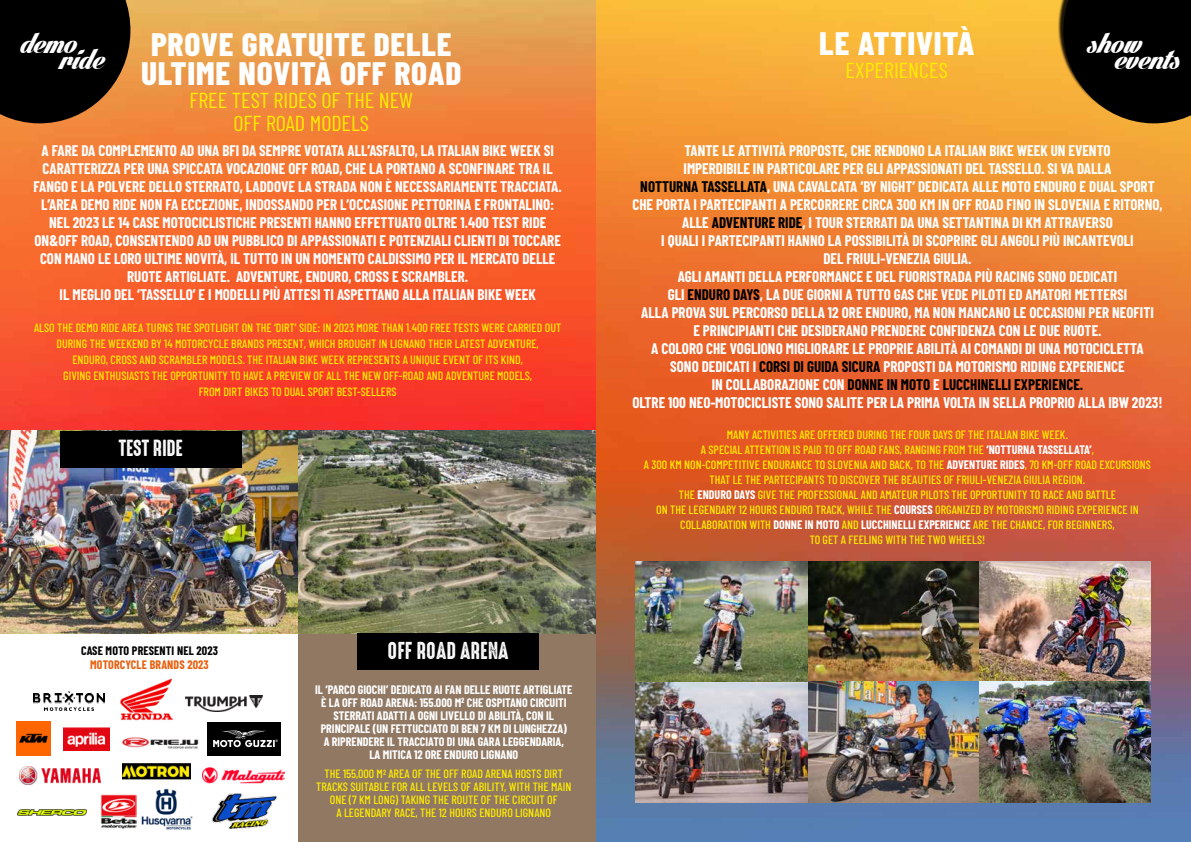
<style>
.page{position:relative;width:1191px;height:842px;background:#fff}
.page>*{position:absolute;margin:0;border:0;box-sizing:border-box;transform-origin:0 0}
.t1{font:800 32.4px/28.8px "Barlow Condensed";letter-spacing:.025em;color:#fff;text-align:center}
.t2{font:30.2px "Lighthouse Personal Use";color:#fff}
.t3{font:22px "High Voltage Rough";color:#fff}
.t4{font:21.6px/22.8px "Barlow Condensed";color:#ffed00;text-align:center}
.t5{font:21px "High Voltage Rough";letter-spacing:-.01em;color:#fff}
.t6{font:700 15px/18px "Barlow Condensed";color:#fff;text-align:center}
.t7{font:500 12px/15px "Barlow Condensed";color:#ffed00;text-align:center}
.t8{font:700 12px/13px "Barlow Condensed";color:#fff;text-align:center}
.t9{font:700 12px "Barlow Condensed";letter-spacing:.01em;color:#000}
.t10{font:700 12px "Barlow Condensed";letter-spacing:.01em;color:#e9600f}
.s1{color:#000}
.s2{font-weight:700;color:#fff}
</style>
<div class="page">
<img style="left:595px;top:0;width:596px;height:842px">
<svg style="left:0;top:0;width:595px;height:431px;background:#f36934"></svg>
<div style="left:298px;top:609px;width:297px;height:233px;background:#907863"></div>
<img style="left:0;top:431px;width:595px;height:202px">
<img style="left:635px;top:561px;width:516px;height:241px">
<img style="left:807px;top:682px;width:172px;height:120px">
<img style="left:979px;top:561px;width:172px;height:121px">
<img style="left:635px;top:682px;width:172px;height:120px">
<div style="left:357px;top:633px;width:182px;height:37px;background:#000"></div>
<div style="left:60px;top:431px;width:182px;height:37px;background:#000"></div>
<svg style="left:0;top:0;width:131px;height:124px;background:#1f1208"></svg>
<div style="left:1058px;top:0;width:133px;height:122px;background:#000;opacity:.89"></div>
<svg style="left:1062px;top:0;width:129px;height:124px;background:#201607"></svg>
<img style="left:63px;top:728px;width:46px;height:23px">
<img style="left:101px;top:795px;width:36px;height:33px">
<img style="left:34px;top:692px;width:71px;height:18px">
<img style="left:120px;top:678px;width:53px;height:43px">
<img style="left:16px;top:721px;width:34px;height:34px">
<img style="left:202px;top:767px;width:82px;height:17px">
<div style="left:207px;top:723px;width:74px;height:33px;background:#000"></div>
<svg style="left:213px;top:730px;width:65px;height:17px"></svg>
<img style="left:17px;top:809px;width:69px;height:7px">
<img style="left:186px;top:696px;width:76px;height:16px">
<img style="left:20px;top:767px;width:81px;height:18px">
<img style="left:122px;top:737px;width:77px;height:12px">
<img style="left:123px;top:764px;width:67px;height:16px">
<img style="left:211px;top:794px;width:67px;height:35px">
<img style="left:141px;top:788px;width:52px;height:42px">
<h2 class="t2" style="left:20px;top:26px;width:58px">demo</h2>
<h2 class="t2" style="left:60px;top:42px;width:46px">ride</h2>
<h1 class="t1" style="left:141px;top:29px;width:322px">PROVE GRATUITE DELLE<br>ULTIME NOVITÀ OFF ROAD</h1>
<h3 class="t4" style="left:189px;top:87px;width:225px">FREE TEST RIDES OF THE NEW<br>OFF ROAD MODELS</h3>
<p class="t6" style="left:34px;top:141px;width:530px">A FARE DA COMPLEMENTO AD UNA BFI DA SEMPRE VOTATA ALL’ASFALTO, LA ITALIAN BIKE WEEK SI CARATTERIZZA PER UNA SPICCATA VOCAZIONE OFF ROAD, CHE LA PORTANO A SCONFINARE TRA IL FANGO E LA POLVERE DELLO STERRATO, LADDOVE LA STRADA NON È NECESSARIAMENTE TRACCIATA.<br>L’AREA DEMO RIDE NON FA ECCEZIONE, INDOSSANDO PER L’OCCASIONE PETTORINA E FRONTALINO:<br>NEL 2023 LE 14 CASE MOTOCICLISTICHE PRESENTI HANNO EFFETTUATO OLTRE 1.400 TEST RIDE ON&amp;OFF ROAD, CONSENTENDO AD UN PUBBLICO DI APPASSIONATI E POTENZIALI CLIENTI DI TOCCARE CON MANO LE LORO ULTIME NOVITÀ, IL TUTTO IN UN MOMENTO CALDISSIMO PER IL MERCATO DELLE RUOTE ARTIGLIATE. ADVENTURE, ENDURO, CROSS E SCRAMBLER.<br>IL MEGLIO DEL ‘TASSELLO’ E I MODELLI PIÙ ATTESI TI ASPETTANO ALLA ITALIAN BIKE WEEK</p>
<p class="t7" style="left:34px;top:319px;width:529px;line-height:16px">ALSO THE DEMO RIDE AREA TURNS THE SPOTLIGHT ON THE ‘DIRT’ SIDE: IN 2023 MORE THAN 1.400 FREE TESTS WERE CARRIED OUT DURING THE WEEKEND BY 14 MOTORCYCLE BRANDS PRESENT, WHICH BROUGHT IN LIGNANO THEIR LATEST ADVENTURE,<br>ENDURO, CROSS AND SCRAMBLER MODELS. THE ITALIAN BIKE WEEK REPRESENTS A UNIQUE EVENT OF ITS KIND,<br>GIVING ENTHUSIASTS THE OPPORTUNITY TO HAVE A PREVIEW OF ALL THE NEW OFF-ROAD AND ADVENTURE MODELS,<br>FROM DIRT BIKES TO DUAL SPORT BEST-SELLERS</p>
<h3 class="t5" style="left:119px;top:437px;width:66px">TEST RIDE</h3>
<p class="t9" style="left:81px;top:642px;width:138px">CASE MOTO PRESENTI NEL 2023</p>
<p class="t10" style="left:90px;top:656px;width:120px">MOTORCYCLE BRANDS 2023</p>
<h3 class="t3" style="left:387px;top:639px;width:122px">OFF ROAD ARENA</h3>
<p class="t8" style="left:315px;top:682px;width:259px">IL ‘PARCO GIOCHI’ DEDICATO AI FAN DELLE RUOTE ARTIGLIATE È LA OFF ROAD ARENA: 155.000 M² CHE OSPITANO CIRCUITI STERRATI ADATTI A OGNI LIVELLO DI ABILITÀ, CON IL PRINCIPALE (UN FETTUCCIATO DI BEN 7 KM DI LUNGHEZZA)<br>A RIPRENDERE IL TRACCIATO DI UNA GARA LEGGENDARIA,<br>LA MITICA 12 ORE ENDURO LIGNANO</p>
<p class="t7" style="left:316px;top:766px;width:257px;line-height:13px">THE 155,000 M² AREA OF THE OFF ROAD ARENA HOSTS DIRT TRACKS SUITABLE FOR ALL LEVELS OF ABILITY, WITH THE MAIN ONE (7 KM LONG) TAKING THE ROUTE OF THE CIRCUIT OF<br>A LEGENDARY RACE, THE 12 HOURS ENDURO LIGNANO</p>
<h1 class="t1" style="left:819px;top:28px;width:156px">LE ATTIVITÀ</h1>
<h3 class="t4" style="left:845px;top:57px;width:104px">EXPERIENCES</h3>
<h2 class="t2" style="left:1087px;top:26px;width:56px">show</h2>
<h2 class="t2" style="left:1114px;top:42px;width:67px">events</h2>
<p class="t6" style="left:632px;top:141px;width:532px">TANTE LE ATTIVITÀ PROPOSTE, CHE RENDONO LA ITALIAN BIKE WEEK UN EVENTO<br>IMPERDIBILE IN PARTICOLARE PER GLI APPASSIONATI DEL TASSELLO. SI VA DALLA<br><span class="s1">NOTTURNA TASSELLATA</span>, UNA CAVALCATA ‘BY NIGHT’ DEDICATA ALLE MOTO ENDURO E DUAL SPORT CHE PORTA I PARTECIPANTI A PERCORRERE CIRCA 300 KM IN OFF ROAD FINO IN SLOVENIA E RITORNO, ALLE <span class="s1">ADVENTURE RIDE</span>, I TOUR STERRATI DA UNA SETTANTINA DI KM ATTRAVERSO<br>I QUALI I PARTECIPANTI HANNO LA POSSIBILITÀ DI SCOPRIRE GLI ANGOLI PIÙ INCANTEVOLI<br>DEL FRIULI-VENEZIA GIULIA.<br>AGLI AMANTI DELLA PERFORMANCE E DEL FUORISTRADA PIÙ RACING SONO DEDICATI<br>GLI <span class="s1">ENDURO DAYS</span>, LA DUE GIORNI A TUTTO GAS CHE VEDE PILOTI ED AMATORI METTERSI<br>ALLA PROVA SUL PERCORSO DELLA 12 ORE ENDURO, MA NON MANCANO LE OCCASIONI PER NEOFITI<br>E PRINCIPIANTI CHE DESIDERANO PRENDERE CONFIDENZA CON LE DUE RUOTE.<br>A COLORO CHE VOGLIONO MIGLIORARE LE PROPRIE ABILITÀ AI COMANDI DI UNA MOTOCICLETTA<br>SONO DEDICATI I <span class="s1">CORSI DI GUIDA SICURA</span> PROPOSTI DA MOTORISMO RIDING EXPERIENCE<br>IN COLLABORAZIONE CON <span class="s1">DONNE IN MOTO</span> E <span class="s1">LUCCHINELLI EXPERIENCE.<br></span>OLTRE 100 NEO-MOTOCICLISTE SONO SALITE PER LA PRIMA VOLTA IN SELLA PROPRIO ALLA IBW 2023!</p>
<p class="t7" style="left:644px;top:427px;width:508px">MANY ACTIVITIES ARE OFFERED DURING THE FOUR DAYS OF THE ITALIAN BIKE WEEK.<br>A SPECIAL ATTENTION IS PAID TO OFF ROAD FANS, RANGING FROM THE <span class="s2">‘NOTTURNA TASSELLATA’</span>,<br>A 300 KM NON-COMPETITIVE ENDURANCE TO SLOVENIA AND BACK, TO THE <span class="s2">ADVENTURE RIDES</span>, 70 KM-OFF ROAD EXCURSIONS THAT LE THE PARTECIPANTS TO DISCOVER THE BEAUTIES OF FRIULI-VENEZIA GIULIA REGION.<br>THE <span class="s2">ENDURO DAYS</span> GIVE THE PROFESSIONAL AND AMATEUR PILOTS THE OPPORTUNITY TO RACE AND BATTLE<br>ON THE LEGENDARY 12 HOURS ENDURO TRACK, WHILE THE <span class="s2">COURSES</span> ORGANIZED BY MOTORISMO RIDING EXPERIENCE IN COLLABORATION WITH <span class="s2">DONNE IN MOTO</span> AND <span class="s2">LUCCHINELLI EXPERIENCE</span> ARE THE CHANCE, FOR BEGINNERS,<br>TO GET A FEELING WITH THE TWO WHEELS!</p>
</div>
